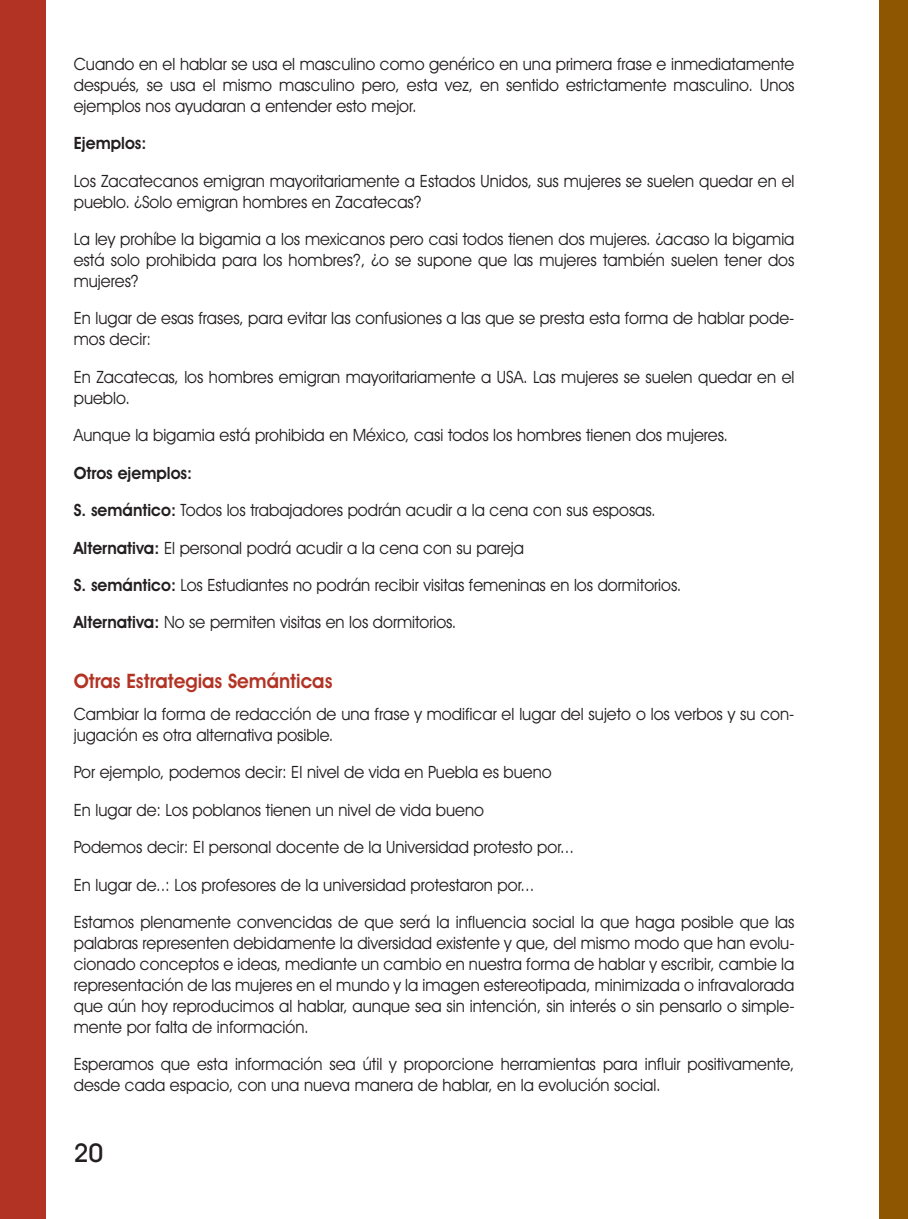
<style>
.page{position:relative;width:908px;height:1219px;background:#fff}
.page>*{position:absolute;margin:0;border:0;box-sizing:border-box;transform-origin:0 0}
.t1{font:500 26px "Avant Garde IT Cby BT";color:#231f20}
.t2{font:600 20px "Avant Garde IT Cby BT";color:#b23324;scale:.96 1}
.t3{font:17px/21px "Avant Garde IT Cby BT";color:#231f20;scale:.96 1}
.t4{font:600 17px "Avant Garde IT Cby BT";color:#231f20;scale:.96 1}
.s1{font-weight:600}
</style>
<div class="page">
<div style="left:0;top:0;width:46px;height:1219px;background:#b23324"></div>
<div style="left:878px;top:0;width:29px;height:1219px;background:#8e5600"></div>
<p class="t3" style="left:74px;top:53px;width:752px;text-align:justify">Cuando en el hablar se usa el masculino como genérico en una primera frase e inmediatamente después, se usa el mismo masculino pero, esta vez, en sentido estrictamente masculino. Unos ejemplos nos ayudaran a entender esto mejor.</p>
<p class="t4" style="left:74px;top:133px;width:77px">Ejemplos:</p>
<p class="t3" style="left:74px;top:170px;width:752px">Los Zacatecanos emigran mayoritariamente a Estados Unidos, sus mujeres se suelen quedar en el pueblo. ¿Solo emigran hombres en Zacatecas?</p>
<p class="t3" style="left:74px;top:228px;width:752px;text-align:justify">La ley prohíbe la bigamia a los mexicanos pero casi todos tienen dos mujeres. ¿acaso la bigamia está solo prohibida para los hombres?, ¿o se supone que las mujeres también suelen tener dos mujeres?</p>
<p class="t3" style="left:74px;top:308px;width:751px">En lugar de esas frases, para evitar las confusiones a las que se presta esta forma de hablar pode&shy;mos decir:</p>
<p class="t3" style="left:74px;top:366px;width:751px">En Zacatecas, los hombres emigran mayoritariamente a USA. Las mujeres se suelen quedar en el pueblo.</p>
<p class="t3" style="left:74px;top:425px;width:682px">Aunque la bigamia está prohibida en México, casi todos los hombres tienen dos mujeres.</p>
<p class="t4" style="left:74px;top:462px;width:125px">Otros ejemplos:</p>
<p class="t3" style="left:74px;top:499px;width:607px"><span class="s1">S. semántico:</span> Todos los trabajadores podrán acudir a la cena con sus esposas.</p>
<p class="t3" style="left:74px;top:537px;width:470px"><span class="s1">Alternativa:</span> El personal podrá acudir a la cena con su pareja</p>
<p class="t3" style="left:74px;top:574px;width:634px"><span class="s1">S. semántico:</span> Los Estudiantes no podrán recibir visitas femeninas en los dormitorios.</p>
<p class="t3" style="left:74px;top:612px;width:400px"><span class="s1">Alternativa:</span> No se permiten visitas en los dormitorios.</p>
<p class="t2" style="left:74px;top:668px;width:271px">Otras Estrategias Semánticas</p>
<p class="t3" style="left:74px;top:703px;width:751px">Cambiar la forma de redacción de una frase y modificar el lugar del sujeto o los verbos y su con&shy;jugación es otra alternativa posible.</p>
<p class="t3" style="left:74px;top:762px;width:499px">Por ejemplo, podemos decir: El nivel de vida en Puebla es bueno</p>
<p class="t3" style="left:74px;top:799px;width:428px">En lugar de: Los poblanos tienen un nivel de vida bueno</p>
<p class="t3" style="left:74px;top:836px;width:522px">Podemos decir: El personal docente de la Universidad protesto por...</p>
<p class="t3" style="left:74px;top:874px;width:481px">En lugar de..: Los profesores de la universidad protestaron por...</p>
<p class="t3" style="left:74px;top:911px;width:752px;text-align:justify">Estamos plenamente convencidas de que será la influencia social la que haga posible que las palabras representen debidamente la diversidad existente y que, del mismo modo que han evolu&shy;cionado conceptos e ideas, mediante un cambio en nuestra forma de hablar y escribir, cambie la representación de las mujeres en el mundo y la imagen estereotipada, minimizada o infravalorada que aún hoy reproducimos al hablar, aunque sea sin intención, sin interés o sin pensarlo o simple&shy;mente por falta de información.</p>
<p class="t3" style="left:74px;top:1054px;width:751px">Esperamos que esta información sea útil y proporcione herramientas para influir positivamente, desde cada espacio, con una nueva manera de hablar, en la evolución social.</p>
<h1 class="t1" style="left:74px;top:1137px;width:31px">20</h1>
</div>
